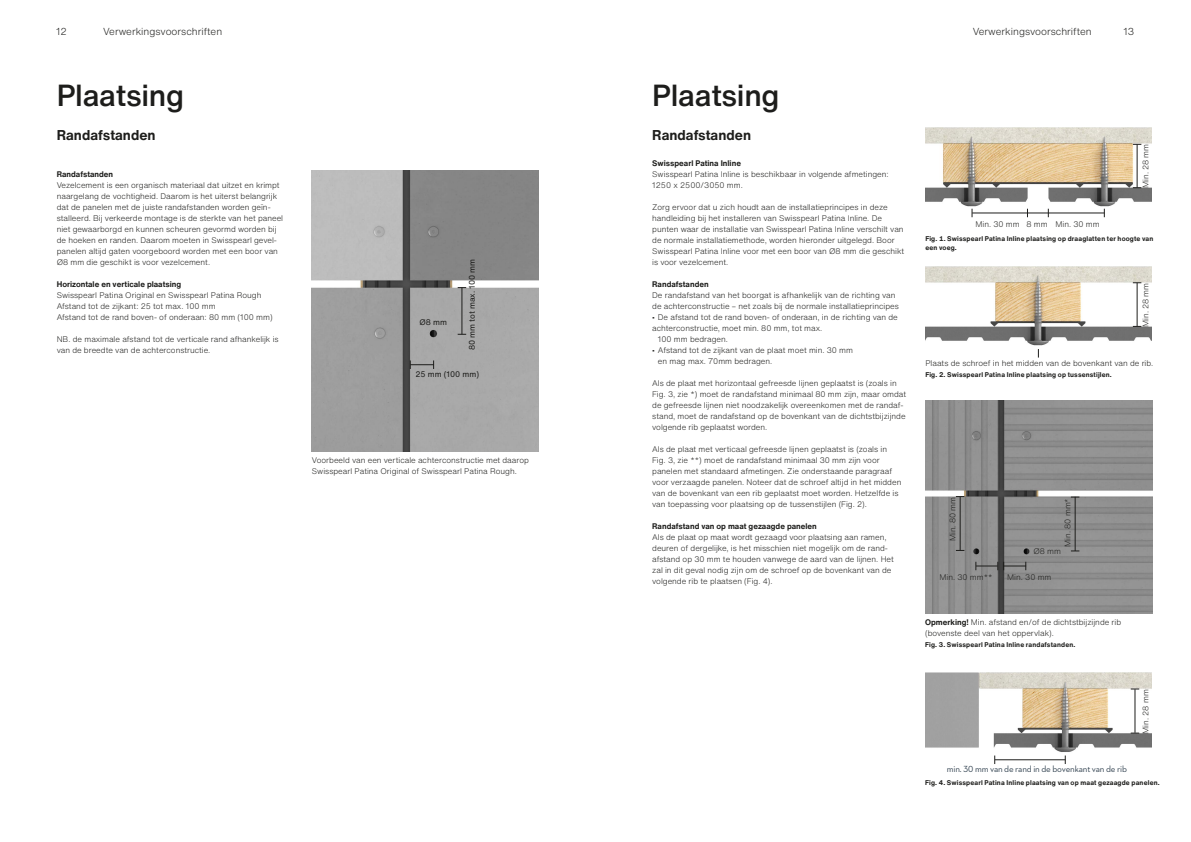
<style>
.page{position:relative;width:1191px;height:842px;background:#fff}
.page>*{position:absolute;margin:0;border:0;box-sizing:border-box;transform-origin:0 0}
.Helvetica_Header{font:500 30px "Helvetica Now Text";letter-spacing:-.01em;color:#1d1d1b}
.Helvetica_subheader{font:700 14px "Helvetica Now Text";color:#1d1d1b}
.t1{font:300 10px "Helvetica Now Text";color:#1d1d1b}
.Cembrit_Important{font:9px "Neutraface 2 Text";letter-spacing:-.015em;color:#354553}
.Helvetica_Brød_8_11{font:300 8px/11px "Helvetica Now Text";color:#1d1d1b}
.Helvetica_mellemrubrik_8_11{font:700 8px "Helvetica Now Text";color:#1d1d1b}
.Mål__8_11_centreret{font:300 8px "Helvetica Now Text";color:#1d1d1b}
.Mål_på_baggrund{font:8px "Helvetica Now Text";color:#1d1d1b}
.Billede_tekst___mål_på_tegniner_6_75__Bo{font:700 6.8px/9px "Helvetica Now Text";letter-spacing:.02em;color:#1d1d1b}
.s1{font-weight:700}
</style>
<div class="page">
<img style="left:312px;top:170px;width:227px;height:282px">
<hr style="left:462px;top:287px;width:1px;height:47px;background:#1d1d1b">
<svg style="left:410px;top:360px;width:24px;height:9px"></svg>
<img style="left:925px;top:400px;width:227px;height:213px">
<hr style="left:1075px;top:497px;width:1px;height:54px;background:#1d1d1b">
<svg style="left:975px;top:562px;width:51px;height:8px"></svg>
<img style="left:925px;top:128px;width:226px;height:90px">
<img style="left:925px;top:266px;width:226px;height:92px">
<img style="left:925px;top:673px;width:226px;height:91px">
<hr style="left:972px;top:213px;width:132px;height:1px;background:#1d1d1b">
<hr style="left:995px;top:759px;width:70px;height:1px;background:#1d1d1b">
<hr style="left:1136px;top:144px;width:1px;height:44px;background:#1d1d1b">
<hr style="left:1136px;top:283px;width:1px;height:43px;background:#1d1d1b">
<hr style="left:1134px;top:689px;width:1px;height:44px;background:#1d1d1b">
<hr style="left:960px;top:497px;width:1px;height:53px;background:#1d1d1b">
<p class="t1" style="left:56px;top:25px;width:12px">12</p>
<p class="t1" style="left:103px;top:25px;width:121px">Verwerkingsvoorschriften</p>
<p class="t1" style="left:972px;top:25px;width:121px">Verwerkingsvoorschriften</p>
<p class="t1" style="left:1123px;top:25px;width:12px">13</p>
<p class="Helvetica_Header" style="left:57px;top:76px;width:129px">Plaatsing</p>
<p class="Helvetica_subheader" style="left:57px;top:126px;width:100px">Randafstanden</p>
<p class="Helvetica_mellemrubrik_8_11" style="left:57px;top:169px;width:58px">Randafstanden</p>
<p class="Helvetica_Brød_8_11" style="left:57px;top:180px;width:228px">Vezelcement is een organisch materiaal dat uitzet en krimpt naargelang de vochtigheid. Daarom is het uiterst belangrijk dat de panelen met de juiste randafstanden worden geïn&shy;stalleerd. Bij verkeerde montage is de sterkte van het paneel niet gewaarborgd en kunnen scheuren gevormd worden bij de hoeken en randen. Daarom moeten in Swisspearl gevel&shy;panelen altijd gaten voorgeboord worden met een boor van Ø8 mm die geschikt is voor vezelcement.</p>
<p class="Helvetica_mellemrubrik_8_11" style="left:57px;top:279px;width:126px">Horizontale en verticale plaatsing</p>
<p class="Helvetica_Brød_8_11" style="left:57px;top:290px;width:206px">Swisspearl Patina Original en Swisspearl Patina Rough</p>
<p class="Helvetica_Brød_8_11" style="left:57px;top:301px;width:160px">Afstand tot de zijkant: 25 tot max. 100 mm</p>
<p class="Helvetica_Brød_8_11" style="left:57px;top:312px;width:217px">Afstand tot de rand boven- of onderaan: 80 mm (100 mm)</p>
<p class="Helvetica_Brød_8_11" style="left:57px;top:334px;width:223px">NB. de maximale afstand tot de verticale rand afhankelijk is van de breedte van de achterconstructie.</p>
<p class="Mål_på_baggrund" style="left:466px;top:350px;width:93px;rotate:-90deg">80 mm tot max. 100 mm</p>
<p class="Mål_på_baggrund" style="left:415px;top:369px;width:65px">25 mm (100 mm)</p>
<p class="Mål_på_baggrund" style="left:419px;top:316px;width:29px">Ø8 mm</p>
<p class="Helvetica_Brød_8_11" style="left:312px;top:455px;width:218px">Voorbeeld van een verticale achterconstructie met daarop<br>Swisspearl Patina Original of Swisspearl Patina Rough.</p>
<p class="Helvetica_Header" style="left:652px;top:76px;width:129px">Plaatsing</p>
<p class="Helvetica_subheader" style="left:652px;top:126px;width:100px">Randafstanden</p>
<p class="Helvetica_mellemrubrik_8_11" style="left:652px;top:158px;width:90px">Swisspearl Patina Inline</p>
<p class="Helvetica_Brød_8_11" style="left:652px;top:169px;width:238px">Swisspearl Patina Inline is beschikbaar in volgende afmetingen:</p>
<p class="Helvetica_Brød_8_11" style="left:652px;top:180px;width:92px">1250 x 2500/3050 mm.</p>
<p class="Helvetica_Brød_8_11" style="left:652px;top:202px;width:253px">Zorg ervoor dat u zich houdt aan de installatieprincipes in deze handleiding bij het installeren van Swisspearl Patina Inline. De punten waar de installatie van Swisspearl Patina Inline verschilt van de normale installatiemethode, worden hieronder uitgelegd. Boor Swisspearl Patina Inline voor met een boor van Ø8 mm die geschikt is voor vezelcement.</p>
<p class="Helvetica_mellemrubrik_8_11" style="left:652px;top:279px;width:58px">Randafstanden</p>
<p class="Helvetica_Brød_8_11" style="left:652px;top:290px;width:248px">De randafstand van het boorgat is afhankelijk van de richting van de achterconstructie – net zoals bij de normale installatieprincipes</p>
<p class="Helvetica_Brød_8_11" style="left:652px;top:312px;width:247px">• De afstand tot de rand boven- of onderaan, in de richting van de</p>
<p class="Helvetica_Brød_8_11" style="left:652px;top:323px;width:171px">achterconstructie, moet min. 80 mm, tot max.</p>
<p class="Helvetica_Brød_8_11" style="left:658px;top:334px;width:71px">100 mm bedragen.</p>
<p class="Helvetica_Brød_8_11" style="left:658px;top:345px;width:197px;text-indent:-6px">• Afstand tot de zijkant van de plaat moet min. 30 mm en mag max. 70mm bedragen.</p>
<p class="Helvetica_Brød_8_11" style="left:652px;top:378px;width:255px">Als de plaat met horizontaal gefreesde lijnen geplaatst is (zoals in Fig. 3, zie *) moet de randafstand minimaal 80 mm zijn, maar omdat de gefreesde lijnen niet noodzakelijk overeenkomen met de randaf&shy;stand, moet de randafstand op de bovenkant van de dichtstbijzijnde volgende rib geplaatst worden.</p>
<p class="Helvetica_Brød_8_11" style="left:652px;top:444px;width:251px">Als de plaat met verticaal gefreesde lijnen geplaatst is (zoals in Fig. 3, zie **) moet de randafstand minimaal 30 mm zijn voor panelen met standaard afmetingen. Zie onderstaande paragraaf voor verzaagde panelen. Noteer dat de schroef altijd in het midden van de bovenkant van een rib geplaatst moet worden. Hetzelfde is van toepassing voor plaatsing op de tussenstijlen (Fig. 2).</p>
<p class="Helvetica_mellemrubrik_8_11" style="left:652px;top:521px;width:166px">Randafstand van op maat gezaagde panelen</p>
<p class="Helvetica_Brød_8_11" style="left:652px;top:532px;width:243px">Als de plaat op maat wordt gezaagd voor plaatsing aan ramen, deuren of dergelijke, is het misschien niet mogelijk om de rand&shy;afstand op 30 mm te houden vanwege de aard van de lijnen. Het zal in dit geval nodig zijn om de schroef op de bovenkant van de volgende rib te plaatsen (Fig. 4).</p>
<p class="Mål__8_11_centreret" style="left:975px;top:218px;width:46px">Min. 30 mm</p>
<p class="Mål__8_11_centreret" style="left:1026px;top:218px;width:23px">8 mm</p>
<p class="Mål__8_11_centreret" style="left:1055px;top:218px;width:46px">Min. 30 mm</p>
<p class="Mål__8_11_centreret" style="left:1140px;top:188px;width:45px;rotate:-90deg">Min. 28 mm</p>
<p class="Billede_tekst___mål_på_tegniner_6_75__Bo" style="left:925px;top:234px;width:229px">Fig. 1. Swisspearl Patina Inline plaatsing op draaglatten ter hoogte van een voeg.</p>
<p class="Mål__8_11_centreret" style="left:1140px;top:327px;width:46px;rotate:-90deg">Min. 28 mm</p>
<p class="Helvetica_Brød_8_11" style="left:925px;top:357px;width:229px">Plaats de schroef in het midden van de bovenkant van de rib.</p>
<p class="Billede_tekst___mål_på_tegniner_6_75__Bo" style="left:925px;top:370px;width:188px">Fig. 2. Swisspearl Patina Inline plaatsing op tussenstijlen.</p>
<p class="Mål__8_11_centreret" style="left:947px;top:541px;width:46px;rotate:-90deg">Min. 80 mm</p>
<p class="Mål__8_11_centreret" style="left:1062px;top:547px;width:50px;rotate:-90deg">Min. 80 mm*</p>
<p class="Mål__8_11_centreret" style="left:1033px;top:546px;width:29px">Ø8 mm</p>
<p class="Mål__8_11_centreret" style="left:939px;top:572px;width:55px">Min. 30 mm**</p>
<p class="Mål__8_11_centreret" style="left:1007px;top:572px;width:46px">Min. 30 mm</p>
<p class="Helvetica_Brød_8_11" style="left:925px;top:617px;width:198px"><span class="s1">Opmerking!</span> Min. afstand en/of de dichtstbijzijnde rib</p>
<p class="Helvetica_Brød_8_11" style="left:925px;top:628px;width:130px">(bovenste deel van het oppervlak).</p>
<p class="Billede_tekst___mål_på_tegniner_6_75__Bo" style="left:925px;top:640px;width:152px">Fig. 3. Swisspearl Patina Inline randafstanden.</p>
<p class="Cembrit_Important" style="left:946px;top:763px;width:182px">min. 30 mm van de rand in de bovenkant van de rib</p>
<p class="Mål__8_11_centreret" style="left:1140px;top:734px;width:46px;rotate:-90deg">Min. 28 mm</p>
<p class="Billede_tekst___mål_på_tegniner_6_75__Bo" style="left:925px;top:778px;width:236px">Fig. 4. Swisspearl Patina Inline plaatsing van op maat gezaagde panelen.</p>
</div>
